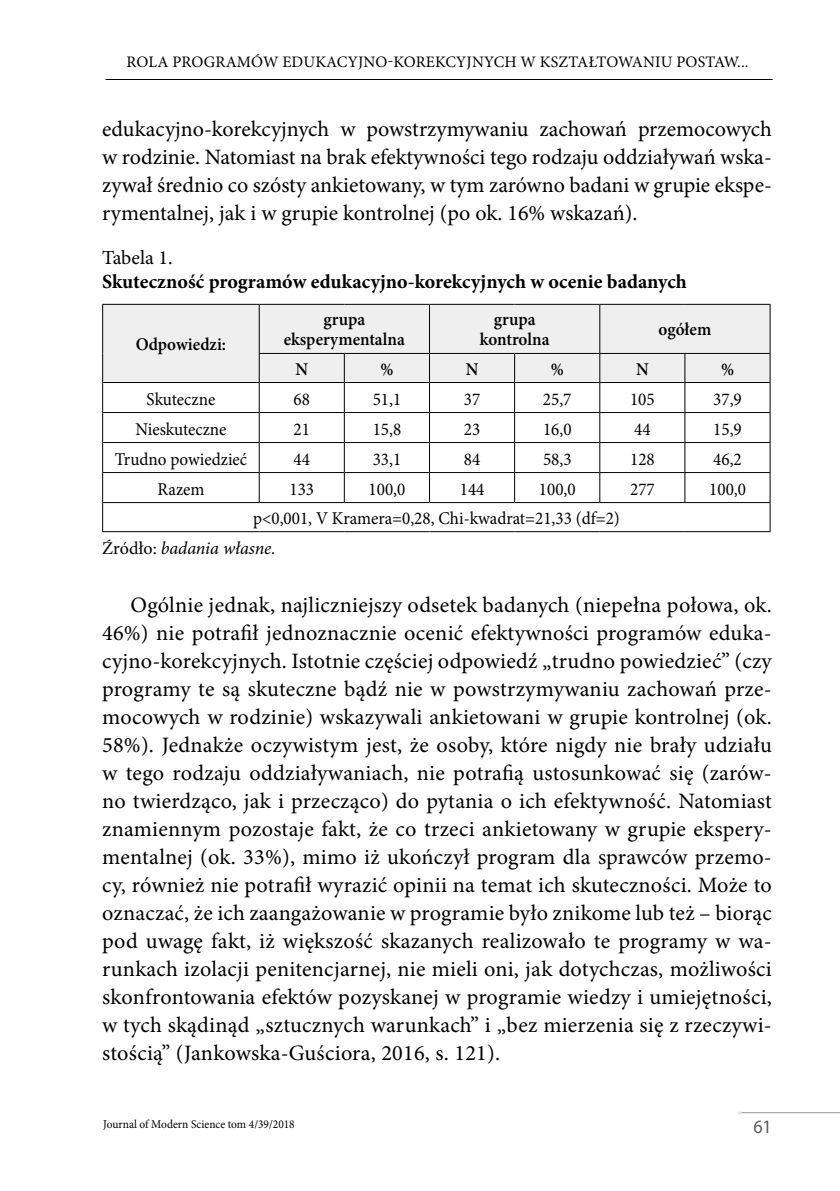
<style>
.page{position:relative;width:840px;height:1191px;background:#fff}
.page>*{position:absolute;margin:0;border:0;box-sizing:border-box;transform-origin:0 0}
.t1{font:22px/28px "Minion Pro";letter-spacing:.005em;color:#000;text-align:justify}
.t2{font:700 20px "Minion Pro";color:#000}
.t3{font:20px "Minion Pro";letter-spacing:-.005em;color:#000}
.t4{font:19px "Myriad Pro";color:#58595b;scale:.95 1}
.t5{font:18px/30.4px "Minion Pro";color:#000;scale:.95 1}
.t6{font:600 18px/20px "Minion Pro";color:#000;text-align:center;scale:.95 1}
.t7{font:16px "Minion Pro";letter-spacing:.01em;color:#000}
.t8{font:12px "Minion Pro";color:#000;scale:.95 1}
.s1{font-style:italic}
</style>
<div class="page">
<hr style="left:106px;top:79px;width:666px;height:1px;background:#000">
<hr style="left:738px;top:1112px;width:101px;height:1px;background:#939598">
<div style="left:103px;top:305px;width:666px;height:77px;background:#efeff0"></div>
<hr style="left:102px;top:304px;width:157px;height:1px;background:#000">
<hr style="left:102px;top:305px;width:1px;height:48px;background:#000">
<hr style="left:259px;top:304px;width:85px;height:1px;background:#000">
<hr style="left:258px;top:305px;width:1px;height:48px;background:#000">
<hr style="left:344px;top:304px;width:85px;height:1px;background:#000">
<hr style="left:429px;top:304px;width:85px;height:1px;background:#000">
<hr style="left:429px;top:305px;width:1px;height:48px;background:#000">
<hr style="left:514px;top:304px;width:85px;height:1px;background:#000">
<hr style="left:599px;top:304px;width:85px;height:1px;background:#000">
<hr style="left:599px;top:305px;width:1px;height:48px;background:#000">
<hr style="left:684px;top:304px;width:86px;height:1px;background:#000">
<hr style="left:769px;top:305px;width:1px;height:48px;background:#000">
<hr style="left:258px;top:353px;width:86px;height:1px;background:#000">
<hr style="left:344px;top:353px;width:85px;height:1px;background:#000">
<hr style="left:429px;top:353px;width:85px;height:1px;background:#000">
<hr style="left:514px;top:353px;width:85px;height:1px;background:#000">
<hr style="left:599px;top:353px;width:85px;height:1px;background:#000">
<hr style="left:684px;top:353px;width:86px;height:1px;background:#000">
<hr style="left:102px;top:382px;width:157px;height:1px;background:#000">
<hr style="left:259px;top:382px;width:85px;height:1px;background:#000">
<hr style="left:344px;top:382px;width:85px;height:1px;background:#000">
<hr style="left:429px;top:382px;width:85px;height:1px;background:#000">
<hr style="left:514px;top:382px;width:85px;height:1px;background:#000">
<hr style="left:599px;top:382px;width:85px;height:1px;background:#000">
<hr style="left:684px;top:382px;width:86px;height:1px;background:#000">
<hr style="left:102px;top:412px;width:157px;height:1px;background:#000">
<hr style="left:259px;top:412px;width:85px;height:1px;background:#000">
<hr style="left:344px;top:412px;width:85px;height:1px;background:#000">
<hr style="left:429px;top:412px;width:85px;height:1px;background:#000">
<hr style="left:514px;top:412px;width:85px;height:1px;background:#000">
<hr style="left:599px;top:412px;width:85px;height:1px;background:#000">
<hr style="left:684px;top:412px;width:86px;height:1px;background:#000">
<hr style="left:102px;top:442px;width:157px;height:1px;background:#000">
<hr style="left:259px;top:442px;width:85px;height:1px;background:#000">
<hr style="left:344px;top:442px;width:85px;height:1px;background:#000">
<hr style="left:429px;top:442px;width:85px;height:1px;background:#000">
<hr style="left:514px;top:442px;width:85px;height:1px;background:#000">
<hr style="left:599px;top:442px;width:85px;height:1px;background:#000">
<hr style="left:684px;top:442px;width:86px;height:1px;background:#000">
<hr style="left:102px;top:472px;width:157px;height:1px;background:#000">
<hr style="left:259px;top:472px;width:85px;height:1px;background:#000">
<svg style="left:258px;top:354px;width:1px;height:148px"></svg>
<hr style="left:344px;top:472px;width:85px;height:1px;background:#000">
<svg style="left:343px;top:354px;width:1px;height:148px"></svg>
<hr style="left:429px;top:472px;width:85px;height:1px;background:#000">
<svg style="left:429px;top:354px;width:1px;height:148px"></svg>
<hr style="left:514px;top:472px;width:85px;height:1px;background:#000">
<svg style="left:514px;top:354px;width:1px;height:148px"></svg>
<hr style="left:599px;top:472px;width:85px;height:1px;background:#000">
<svg style="left:599px;top:354px;width:1px;height:148px"></svg>
<hr style="left:684px;top:472px;width:86px;height:1px;background:#000">
<svg style="left:684px;top:354px;width:1px;height:148px"></svg>
<hr style="left:102px;top:502px;width:157px;height:1px;background:#000">
<svg style="left:102px;top:353px;width:1px;height:178px"></svg>
<hr style="left:259px;top:502px;width:85px;height:1px;background:#000">
<hr style="left:344px;top:502px;width:85px;height:1px;background:#000">
<hr style="left:429px;top:502px;width:85px;height:1px;background:#000">
<hr style="left:514px;top:502px;width:85px;height:1px;background:#000">
<hr style="left:599px;top:502px;width:85px;height:1px;background:#000">
<hr style="left:684px;top:502px;width:86px;height:1px;background:#000">
<svg style="left:769px;top:354px;width:1px;height:177px"></svg>
<hr style="left:102px;top:531px;width:157px;height:1px;background:#000">
<hr style="left:259px;top:531px;width:85px;height:1px;background:#000">
<hr style="left:344px;top:531px;width:85px;height:1px;background:#000">
<hr style="left:429px;top:531px;width:85px;height:1px;background:#000">
<hr style="left:514px;top:531px;width:85px;height:1px;background:#000">
<hr style="left:599px;top:531px;width:85px;height:1px;background:#000">
<hr style="left:684px;top:531px;width:86px;height:1px;background:#000">
<p class="t7" style="left:127px;top:51px;width:623px">ROLA PROGRAMÓW EDUKACYJNO-KOREKCYJNYCH W KSZTAŁTOWANIU POSTAW...</p>
<p class="t1" style="left:102px;top:115px;width:671px">edukacyjno-korekcyjnych w powstrzymywaniu zachowań przemocowych w rodzinie. Natomiast na brak efektywności tego rodzaju oddziaływań wska&shy;zywał średnio co szósty ankietowany, w tym zarówno badani w grupie ekspe&shy;rymentalnej, jak i w grupie kontrolnej (po ok. 16% wskazań).</p>
<p class="t3" style="left:102px;top:244px;width:72px">Tabela 1.</p>
<p class="t2" style="left:102px;top:267px;width:586px">Skuteczność programów edukacyjno-korekcyjnych w ocenie badanych</p>
<p class="t6" style="left:136px;top:334px;width:97px">Odpowiedzi:</p>
<p class="t6" style="left:284px;top:309px;width:129px">grupa eksperymentalna</p>
<p class="t6" style="left:479px;top:309px;width:75px">grupa kontrolna</p>
<p class="t6" style="left:658px;top:319px;width:57px">ogółem</p>
<p class="t6" style="left:295px;top:359px;width:15px">N</p>
<p class="t6" style="left:380px;top:359px;width:15px">%</p>
<p class="t6" style="left:465px;top:359px;width:15px">N</p>
<p class="t6" style="left:550px;top:359px;width:15px">%</p>
<p class="t6" style="left:635px;top:359px;width:15px">N</p>
<p class="t6" style="left:720px;top:359px;width:15px">%</p>
<p class="t5" style="left:146px;top:384px;width:74px">Skuteczne</p>
<p class="t5" style="left:293px;top:384px;width:19px">68</p>
<p class="t5" style="left:372px;top:384px;width:32px">51,1</p>
<p class="t5" style="left:463px;top:384px;width:19px">37</p>
<p class="t5" style="left:542px;top:384px;width:32px">25,7</p>
<p class="t5" style="left:629px;top:384px;width:27px">105</p>
<p class="t5" style="left:712px;top:384px;width:32px">37,9</p>
<p class="t5" style="left:135px;top:414px;width:97px">Nieskuteczne</p>
<p class="t5" style="left:293px;top:414px;width:19px">21</p>
<p class="t5" style="left:372px;top:414px;width:32px">15,8</p>
<p class="t5" style="left:463px;top:414px;width:19px">23</p>
<p class="t5" style="left:542px;top:414px;width:32px">16,0</p>
<p class="t5" style="left:634px;top:414px;width:19px">44</p>
<p class="t5" style="left:713px;top:414px;width:32px">15,9</p>
<p class="t5" style="left:115px;top:444px;width:141px">Trudno powiedzieć</p>
<p class="t5" style="left:293px;top:444px;width:19px">44</p>
<p class="t5" style="left:372px;top:444px;width:32px">33,1</p>
<p class="t5" style="left:463px;top:444px;width:19px">84</p>
<p class="t5" style="left:542px;top:444px;width:32px">58,3</p>
<p class="t5" style="left:629px;top:444px;width:27px">128</p>
<p class="t5" style="left:713px;top:444px;width:32px">46,2</p>
<p class="t5" style="left:157px;top:474px;width:51px">Razem</p>
<p class="t5" style="left:289px;top:474px;width:27px">133</p>
<p class="t5" style="left:368px;top:474px;width:40px">100,0</p>
<p class="t5" style="left:459px;top:474px;width:27px">144</p>
<p class="t5" style="left:538px;top:474px;width:40px">100,0</p>
<p class="t5" style="left:629px;top:474px;width:27px">277</p>
<p class="t5" style="left:708px;top:474px;width:40px">100,0</p>
<p class="t5" style="left:102px;top:503px;width:546px;text-indent:151px">p&lt;0,001, V Kramera=0,28, Chi-kwadrat=21,33 (df=2)<br>Źródło: <span class="s1">badania własne.</span></p>
<p class="t1" style="left:102px;top:591px;width:671px;text-indent:28px">Ogólnie jednak, najliczniejszy odsetek badanych (niepełna połowa, ok.<br>46%) nie potrafił jednoznacznie ocenić efektywności programów eduka&shy;cyjno-korekcyjnych. Istotnie częściej odpowiedź „trudno powiedzieć” (czy programy te są skuteczne bądź nie w powstrzymywaniu zachowań prze&shy;mocowych w rodzinie) wskazywali ankietowani w grupie kontrolnej (ok.<br>58%). Jednakże oczywistym jest, że osoby, które nigdy nie brały udziału w tego rodzaju oddziaływaniach, nie potrafią ustosunkować się (zarów&shy;no twierdząco, jak i przecząco) do pytania o ich efektywność. Natomiast znamiennym pozostaje fakt, że co trzeci ankietowany w grupie ekspery&shy;mentalnej (ok. 33%), mimo iż ukończył program dla sprawców przemo&shy;cy, również nie potrafił wyrazić opinii na temat ich skuteczności. Może to oznaczać, że ich zaangażowanie w programie było znikome lub też – biorąc pod uwagę fakt, iż większość skazanych realizowało te programy w wa&shy;runkach izolacji penitencjarnej, nie mieli oni, jak dotychczas, możliwości skonfrontowania efektów pozyskanej w programie wiedzy i umiejętności, w tych skądinąd „sztucznych warunkach” i „bez mierzenia się z rzeczywi&shy;stością” (Jankowska-Guściora, 2016, s. 121).</p>
<p class="t8" style="left:103px;top:1116px;width:203px">Journal of Modern Science tom 4/39/2018</p>
<p class="t4" style="left:753px;top:1114px;width:21px">61</p>
</div>
